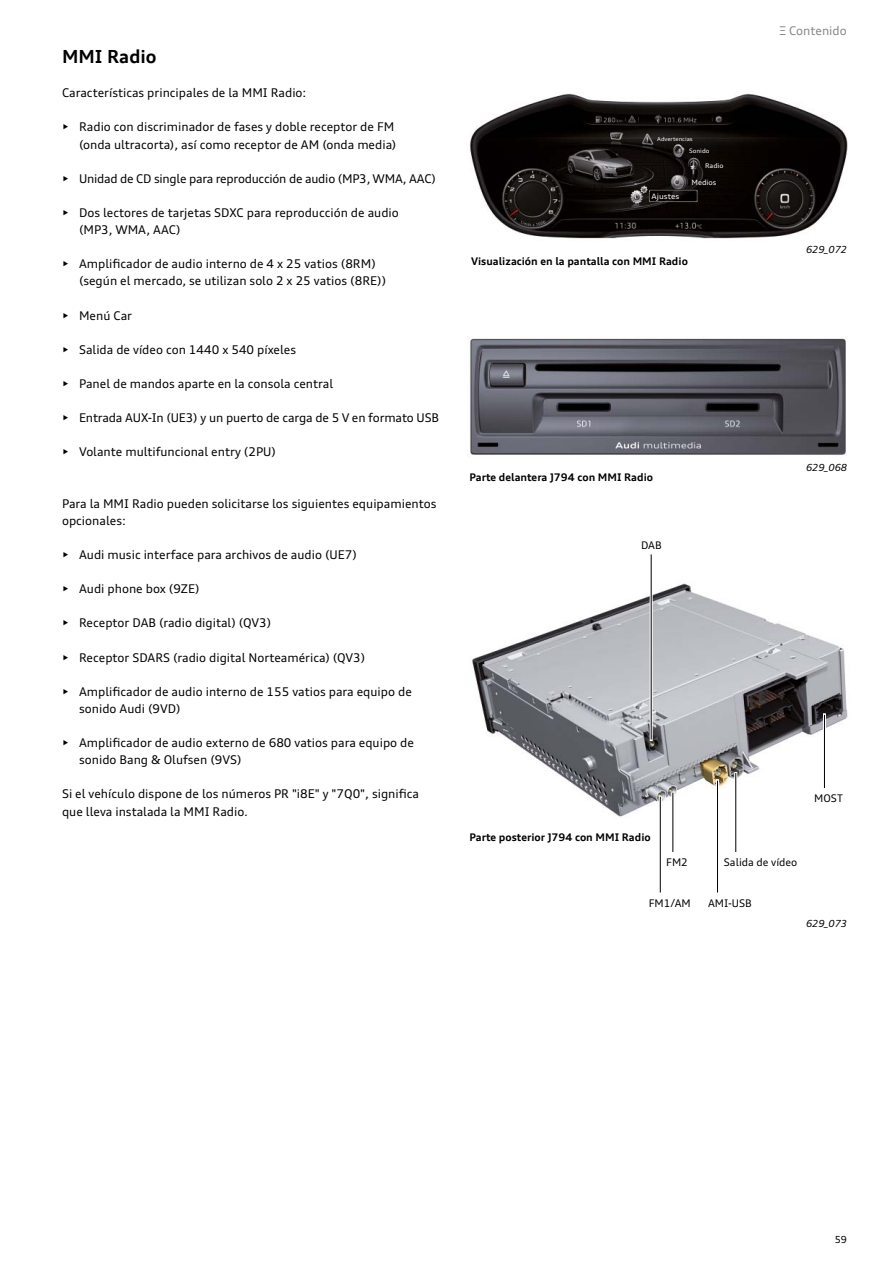
<style>
.page{position:relative;width:893px;height:1263px;background:#fff}
.page>*{position:absolute;margin:0;border:0;box-sizing:border-box;transform-origin:0 0}
.t1{font:700 18px "Audi Type";color:#000}
.t2{font:12px/17.1px "Audi Type";color:#000}
.t3{font:12px "Audi Type";letter-spacing:-.02em;color:#000}
.t4{font:12px "Audi Type";color:#878786}
.t5{font:700 10.5px "Audi Type";color:#000}
.t6{font:10.5px "Audi Type";color:#000}
.t7{font:italic 9.75px "Audi Type";color:#000}
.t8{font:9.75px "Audi Type";color:#000}
.t9{font:7.5px "Audi Type";color:#fff;scale:1.08 1}
.t10{font:7.2px "Audi Type";color:#fff}
.t11{font:6.45px "Audi Type";color:#fff;scale:1.08 1}
.t12{font:6px "Audi Type";color:#fff;scale:1.05 1}
.t13{font:5.4px "Audi Type";color:#fff;scale:1.09 1}
</style>
<div class="page">
<img style="left:467px;top:336px;width:379px;height:119px">
<img style="left:472px;top:583px;width:376px;height:234px">
<hr style="left:650px;top:561px;width:3px;height:180px;background:#fff">
<hr style="left:651px;top:555px;width:1px;height:184px;background:#000">
<hr style="left:659px;top:796px;width:3px;height:92px;background:#fff">
<hr style="left:660px;top:797px;width:1px;height:95px;background:#000">
<hr style="left:671px;top:791px;width:3px;height:58px;background:#fff">
<hr style="left:672px;top:793px;width:1px;height:58px;background:#000">
<hr style="left:716px;top:779px;width:3px;height:109px;background:#fff">
<hr style="left:717px;top:781px;width:1px;height:111px;background:#000">
<hr style="left:734px;top:772px;width:3px;height:77px;background:#fff">
<hr style="left:735px;top:773px;width:1px;height:78px;background:#000">
<hr style="left:823px;top:713px;width:3px;height:70px;background:#fff">
<hr style="left:824px;top:715px;width:1px;height:72px;background:#000">
<img style="left:470px;top:93px;width:378px;height:146px">
<h1 class="t1" style="left:62px;top:45px;width:96px">MMI Radio</h1>
<p class="t2" style="left:62px;top:84px;width:246px">Características principales de la MMI Radio:</p>
<p class="t2" style="left:62px;top:118px;width:336px;text-align:right">• Radio con discriminador de fases y doble receptor de FM (onda ultracorta), así como receptor de AM (onda media)</p>
<p class="t3" style="left:62px;top:171px;width:375px">• Unidad de CD single para reproducción de audio (MP3, WMA, AAC)</p>
<p class="t2" style="left:79px;top:204px;width:321px;text-indent:-17px">• Dos lectores de tarjetas SDXC para reproducción de audio (MP3, WMA, AAC)</p>
<p class="t2" style="left:79px;top:255px;width:309px;text-indent:-17px">• Amplificador de audio interno de 4 x 25 vatios (8RM) (según el mercado, se utilizan solo 2 x 25 vatios (8RE))</p>
<p class="t2" style="left:62px;top:307px;width:72px">• Menú Car</p>
<p class="t2" style="left:62px;top:341px;width:236px">• Salida de vídeo con 1440 x 540 píxeles</p>
<p class="t2" style="left:62px;top:375px;width:273px">• Panel de mandos aparte en la consola central</p>
<p class="t2" style="left:62px;top:409px;width:379px">• Entrada AUX-In (UE3) y un puerto de carga de 5 V en formato USB</p>
<p class="t2" style="left:62px;top:443px;width:215px">• Volante multifuncional entry (2PU)</p>
<p class="t2" style="left:62px;top:495px;width:376px">Para la MMI Radio pueden solicitarse los siguientes equipamientos opcionales:</p>
<p class="t2" style="left:62px;top:546px;width:296px">• Audi music interface para archivos de audio (UE7)</p>
<p class="t2" style="left:62px;top:580px;width:139px">• Audi phone box (9ZE)</p>
<p class="t2" style="left:62px;top:614px;width:211px">• Receptor DAB (radio digital) (QV3)</p>
<p class="t2" style="left:62px;top:649px;width:305px">• Receptor SDARS (radio digital Norteamérica) (QV3)</p>
<p class="t2" style="left:79px;top:683px;width:334px;text-indent:-17px">• Amplificador de audio interno de 155 vatios para equipo de sonido Audi (9VD)</p>
<p class="t2" style="left:79px;top:734px;width:336px;text-indent:-17px">• Amplificador de audio externo de 680 vatios para equipo de sonido Bang &amp; Olufsen (9VS)</p>
<p class="t2" style="left:62px;top:785px;width:359px">Si el vehículo dispone de los números PR "i8E" y "7Q0", significa que lleva instalada la MMI Radio.</p>
<p class="t13" style="left:657px;top:136px;width:34px">Advertencias</p>
<p class="t12" style="left:689px;top:147px;width:21px">Sonido</p>
<p class="t11" style="left:705px;top:162px;width:19px">Radio</p>
<p class="t10" style="left:691px;top:178px;width:26px">Medios</p>
<p class="t9" style="left:652px;top:191px;width:27px">Ajustes</p>
<p class="t5" style="left:471px;top:255px;width:218px">Visualización en la pantalla con MMI Radio</p>
<p class="t4" style="left:779px;top:23px;width:69px">Ξ Contenido</p>
<p class="t7" style="left:806px;top:243px;width:42px">629_072</p>
<p class="t5" style="left:469px;top:471px;width:185px">Parte delantera J794 con MMI Radio</p>
<p class="t6" style="left:641px;top:539px;width:22px">DAB</p>
<p class="t7" style="left:806px;top:461px;width:42px">629_068</p>
<p class="t5" style="left:469px;top:830px;width:183px">Parte posterior J794 con MMI Radio</p>
<p class="t6" style="left:814px;top:792px;width:30px">MOST</p>
<p class="t6" style="left:666px;top:856px;width:23px">FM2</p>
<p class="t6" style="left:724px;top:856px;width:75px">Salida de vídeo</p>
<p class="t6" style="left:649px;top:896px;width:43px">FM1/AM</p>
<p class="t6" style="left:708px;top:896px;width:45px">AMI-USB</p>
<p class="t7" style="left:806px;top:917px;width:42px">629_073</p>
<p class="t8" style="left:835px;top:1233px;width:14px">59</p>
</div>
